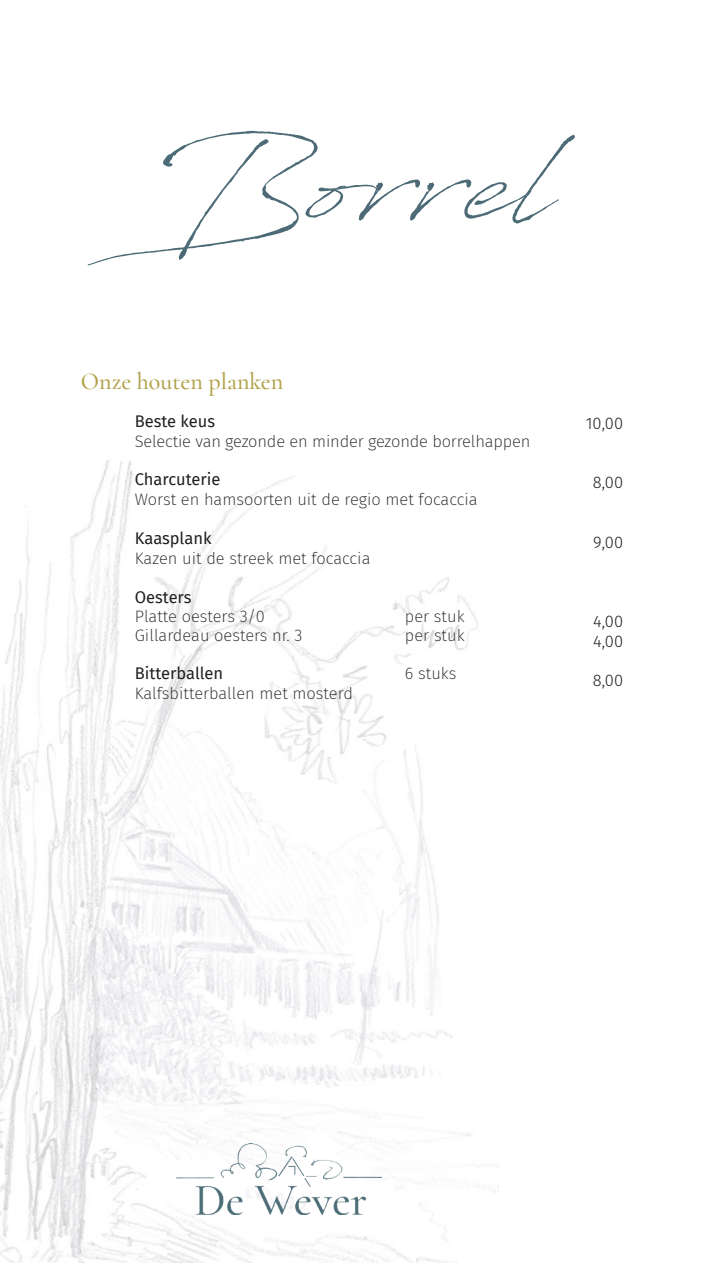
<style>
.page{position:relative;width:723px;height:1263px;background:#fff}
.page>*{position:absolute;margin:0;border:0;box-sizing:border-box;transform-origin:0 0}
.t1{font:135px "Antro Vectra";color:#4c6b76}
.t2{font:500 24px "Cormorant";color:#b1a14b}
.t3{font:200 16.5px "Fira Sans";color:#231f20}
.t4{font:16.5px "Fira Sans";color:#231f20}
.t5{font:300 16.5px/19.8px "Fira Sans";color:#231f20}
</style>
<div class="page">
<img style="left:0;top:460px;width:499px;height:803px">
<img style="left:177px;top:1144px;width:204px;height:71px">
<h1 class="t1" style="left:134px;top:89px;width:416px">Borrel</h1>
<h2 class="t2" style="left:81px;top:367px;width:204px">Onze houten planken</h2>
<p class="t4" style="left:135px;top:409px;width:82px">Beste keus</p>
<p class="t3" style="left:135px;top:429px;width:397px">Selectie van gezonde en minder gezonde borrelhappen</p>
<p class="t4" style="left:135px;top:467px;width:87px">Charcuterie</p>
<p class="t3" style="left:135px;top:487px;width:344px">Worst en hamsoorten uit de regio met focaccia</p>
<p class="t4" style="left:135px;top:526px;width:78px">Kaasplank</p>
<p class="t3" style="left:135px;top:547px;width:237px">Kazen uit de streek met focaccia</p>
<p class="t4" style="left:135px;top:584px;width:58px">Oesters</p>
<p class="t3" style="left:135px;top:604px;width:131px">Platte oesters 3/0</p>
<p class="t3" style="left:405px;top:604px;width:61px">per stuk</p>
<p class="t3" style="left:135px;top:624px;width:169px">Gillardeau oesters nr. 3</p>
<p class="t3" style="left:405px;top:624px;width:61px">per stuk</p>
<p class="t4" style="left:135px;top:661px;width:90px">Bitterballen</p>
<p class="t3" style="left:405px;top:662px;width:53px">6 stuks</p>
<p class="t3" style="left:135px;top:681px;width:220px">Kalfsbitterballen met mosterd</p>
<p class="t5" style="left:586px;top:413px;width:39px">10,00</p>
<p class="t5" style="left:593px;top:472px;width:32px">8,00</p>
<p class="t5" style="left:593px;top:532px;width:31px">9,00</p>
<p class="t5" style="left:593px;top:611px;width:31px">4,00<br>4,00</p>
<p class="t5" style="left:593px;top:670px;width:32px">8,00</p>
</div>
